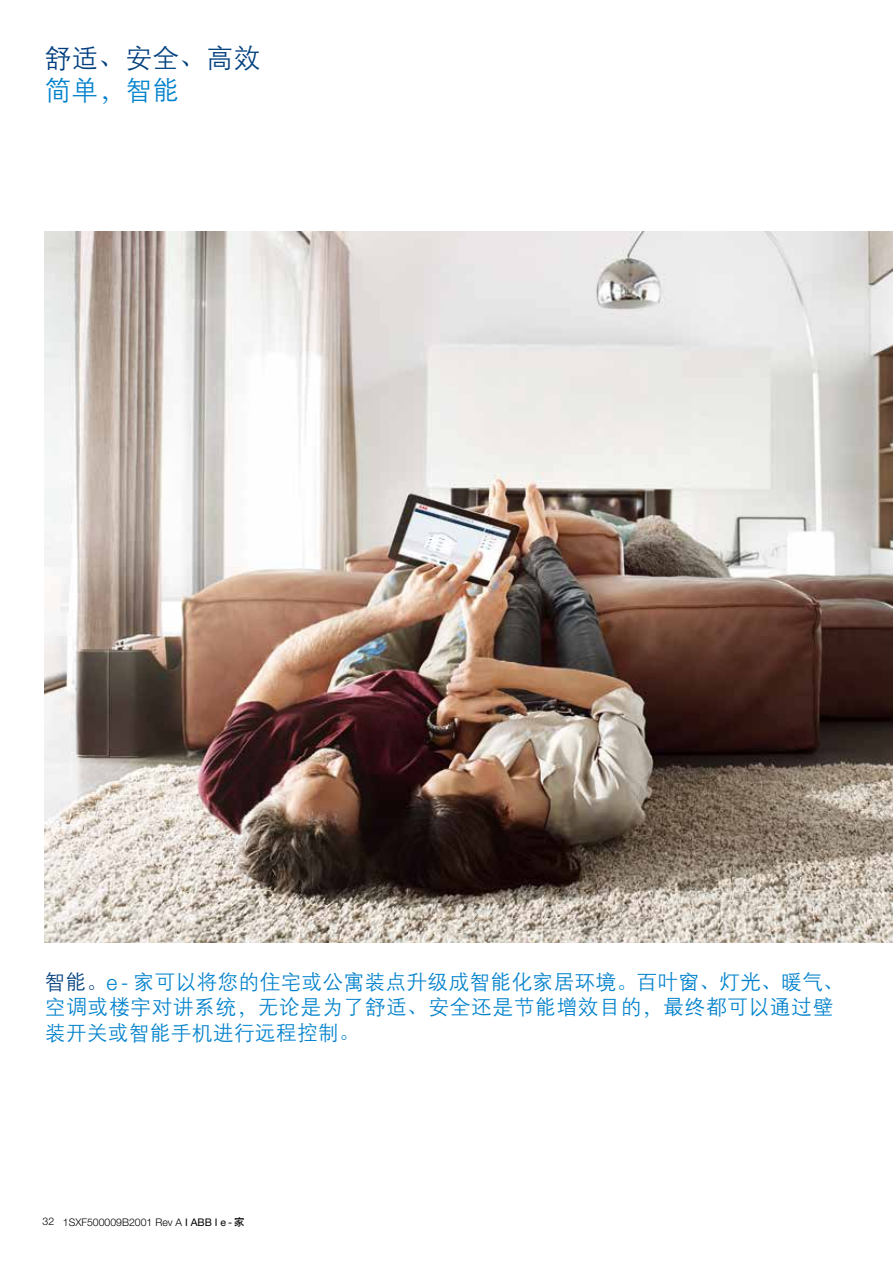
<style>
.page{position:relative;width:893px;height:1263px;background:#fff}
.page>*{position:absolute;margin:0;border:0;box-sizing:border-box;transform-origin:0 0}
.t1{font:27px/32.4px "H Yg 2 gj";color:#003f7e}
.t2{font:21px/25.2px "H Yg 2 gj";color:#0081cc}
.t3{font:300 10.5px "Helvetica Neue LT Pro";color:#000}
.s1{font-family:"ST Song"}
.s2{color:#0081cc}
.s3{font-family:"ST Song";color:#0081cc}
.s4{color:#003f7e}
.s5{font-family:"ST Song";color:#003f7e}
.s6{font-family:"Helvetica Neue LT Std";font-weight:300}
.s7{font-family:"Helvetica Neue LT Std"}
.s8{font-family:"Helvetica Neue LT Std";font-weight:400}
.s9{font-family:"H Yb 1 gj";font-weight:400}
</style>
<div class="page">
<img style="left:45px;top:232px;width:848px;height:711px">
<p class="t1" style="left:45px;top:42px;width:217px">舒适<span class="s1">、</span>安全<span class="s1">、</span>高效<span class="s2">简单</span><span class="s3">，</span><span class="s2">智能</span></p>
<p class="t2" style="left:45px;top:969px;width:801px"><span class="s4">智能</span><span class="s5">。</span><span class="s6">e -</span> 家可以将您的住宅或公寓装点升级成智能化家居环境<span class="s1">。</span>百叶窗<span class="s1">、</span>灯光<span class="s1">、</span>暖气<span class="s1">、</span>空调或楼宇对讲系统<span class="s1">，</span>无论是为了舒适<span class="s1">、</span>安全还是节能增效目的<span class="s1">，</span>最终都可以通过壁装开关或智能手机进行远程控制<span class="s1">。</span></p>
<p class="t3" style="left:43px;top:1215px;width:203px">32 1<span class="s7">SXF</span>500009<span class="s7">B</span>2001 <span class="s7">Rev A</span> <span class="s8">I ABB I e -</span> <span class="s9">家</span></p>
</div>
